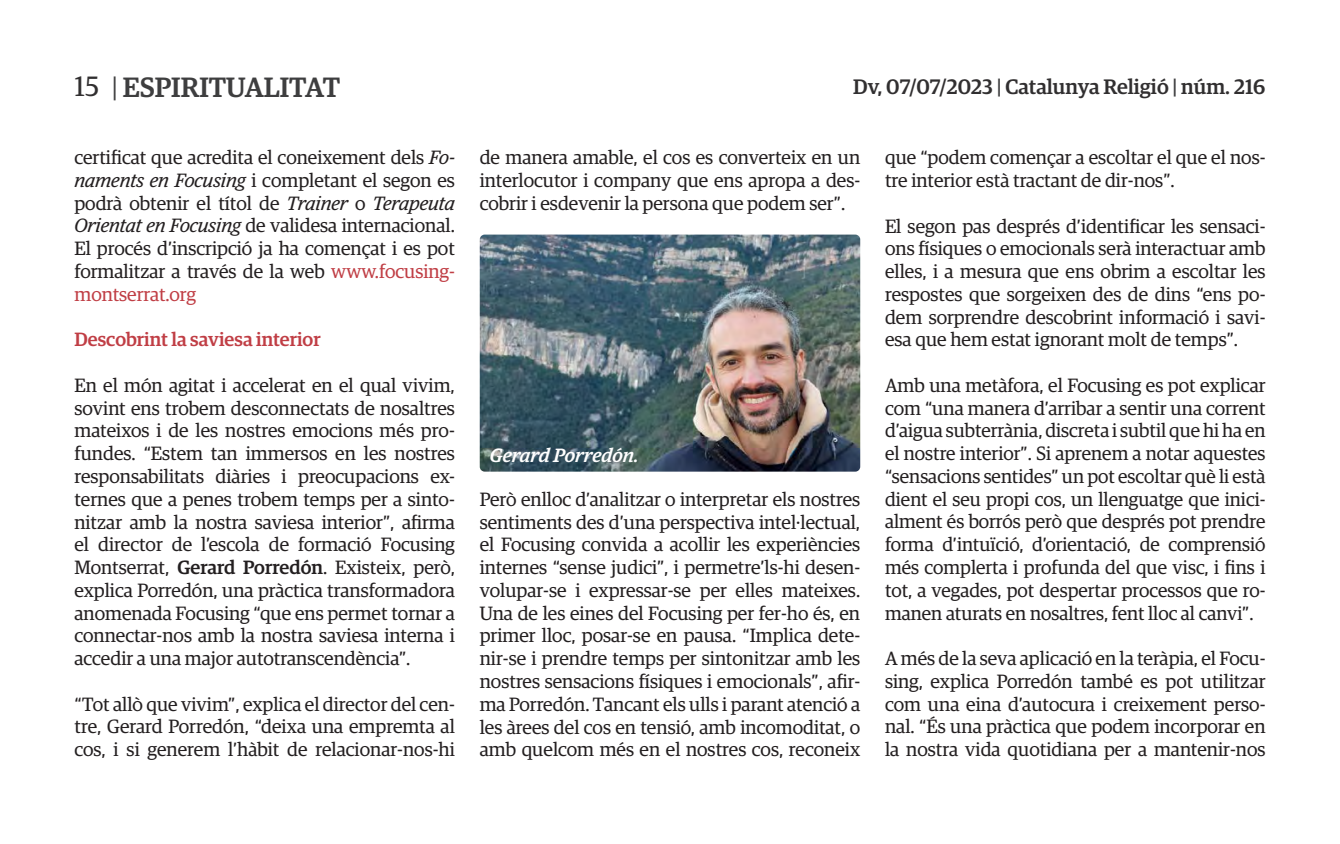
<style>
.page{position:relative;width:1340px;height:844px;background:#fff}
.page>*{position:absolute;margin:0;border:0;box-sizing:border-box;transform-origin:0 0}
.t1{font:500 28px "Guardian Egyp";color:#3e3e3f}
.t2{font:500 21px "Guardian Egyp";color:#312f30}
.t3{font:19.25px/22.8px "Guardian Egyp";color:#231f20;text-align:justify}
.t4{font:500 19.25px "Guardian Egyp";color:#c03e45}
.t5{font:italic 500 19.25px "Guardian Egyp";color:#fff}
.s1{font-weight:400;color:#312f30}
.s2{font-weight:400}
.s3{color:#3e3e3f}
.s4{font-style:italic}
.s5{color:#c03e45}
.s6{font-weight:500}
</style>
<div class="page">
<img style="left:480px;top:234px;width:380px;height:237px">
<h1 class="t1" style="left:74px;top:67px;width:267px"><span class="s1">15</span> <span class="s2">|</span> ESPIRITUALITAT</h1>
<p class="t2" style="left:853px;top:71px;width:414px">Dv, 07/07/2023 <span class="s3">|</span> Catalunya Religió <span class="s3">|</span> núm. 216</p>
<p class="t3" style="left:74px;top:145px;width:382px">certificat que acredita el coneixement dels <span class="s4">Fo&shy;naments en Focusing</span> i completant el segon es podrà obtenir el títol de <span class="s4">Trainer</span> o <span class="s4">Terapeuta Orientat en Focusing</span> de validesa internacional.<br>El procés d’inscripció ja ha començat i es pot formalitzar a través de la web <span class="s5">www.focusing&shy;montserrat.org</span></p>
<p class="t4" style="left:74px;top:326px;width:248px">Descobrint la saviesa interior</p>
<p class="t3" style="left:74px;top:372px;width:382px">En el món agitat i accelerat en el qual vivim, sovint ens trobem desconnectats de nosaltres mateixos i de les nostres emocions més pro&shy;fundes. “Estem tan immersos en les nostres responsabilitats diàries i preocupacions ex&shy;ternes que a penes trobem temps per a sinto&shy;nitzar amb la nostra saviesa interior”, afirma el director de l’escola de formació Focusing Montserrat, <span class="s6">Gerard Porredón</span>. Existeix, però, explica Porredón, una pràctica transformadora anomenada Focusing “que ens permet tornar a connectar-nos amb la nostra saviesa interna i accedir a una major autotranscendència”.</p>
<p class="t3" style="left:74px;top:691px;width:382px">“Tot allò que vivim”, explica el director del cen&shy;tre, Gerard Porredón, “deixa una empremta al cos, i si generem l’hàbit de relacionar-nos-hi</p>
<p class="t3" style="left:480px;top:145px;width:382px">de manera amable, el cos es converteix en un interlocutor i company que ens apropa a des&shy;cobrir i esdevenir la persona que podem ser”.</p>
<p class="t5" style="left:489px;top:441px;width:151px">Gerard Porredón.</p>
<p class="t3" style="left:480px;top:486px;width:382px">Però enlloc d’analitzar o interpretar els nostres sentiments des d’una perspectiva intel·lectual, el Focusing convida a acollir les experiències internes “sense judici”, i permetre’ls-hi desen&shy;volupar-se i expressar-se per elles mateixes.<br>Una de les eines del Focusing per fer-ho és, en primer lloc, posar-se en pausa. “Implica dete&shy;nir-se i prendre temps per sintonitzar amb les nostres sensacions físiques i emocionals”, afir&shy;ma Porredón. Tancant els ulls i parant atenció a les àrees del cos en tensió, amb incomoditat, o amb quelcom més en el nostres cos, reconeix</p>
<p class="t3" style="left:885px;top:145px;width:382px">que “podem començar a escoltar el que el nos&shy;tre interior està tractant de dir-nos”.</p>
<p class="t3" style="left:885px;top:213px;width:382px">El segon pas després d’identificar les sensaci&shy;ons físiques o emocionals serà interactuar amb elles, i a mesura que ens obrim a escoltar les respostes que sorgeixen des de dins “ens po&shy;dem sorprendre descobrint informació i savi&shy;esa que hem estat ignorant molt de temps”.</p>
<p class="t3" style="left:885px;top:372px;width:382px">Amb una metàfora, el Focusing es pot explicar com “una manera d’arribar a sentir una corrent d’aigua subterrània, discreta i subtil que hi ha en el nostre interior”. Si aprenem a notar aquestes “sensacions sentides” un pot escoltar què li està dient el seu propi cos, un llenguatge que inici&shy;alment és borrós però que després pot prendre forma d’intuïció, d’orientació, de comprensió més complerta i profunda del que visc, i fins i tot, a vegades, pot despertar processos que ro&shy;manen aturats en nosaltres, fent lloc al canvi”.</p>
<p class="t3" style="left:885px;top:645px;width:382px">A més de la seva aplicació en la teràpia, el Focu&shy;sing, explica Porredón també es pot utilitzar com una eina d’autocura i creixement perso&shy;nal. “És una pràctica que podem incorporar en la nostra vida quotidiana per a mantenir-nos</p>
</div>
